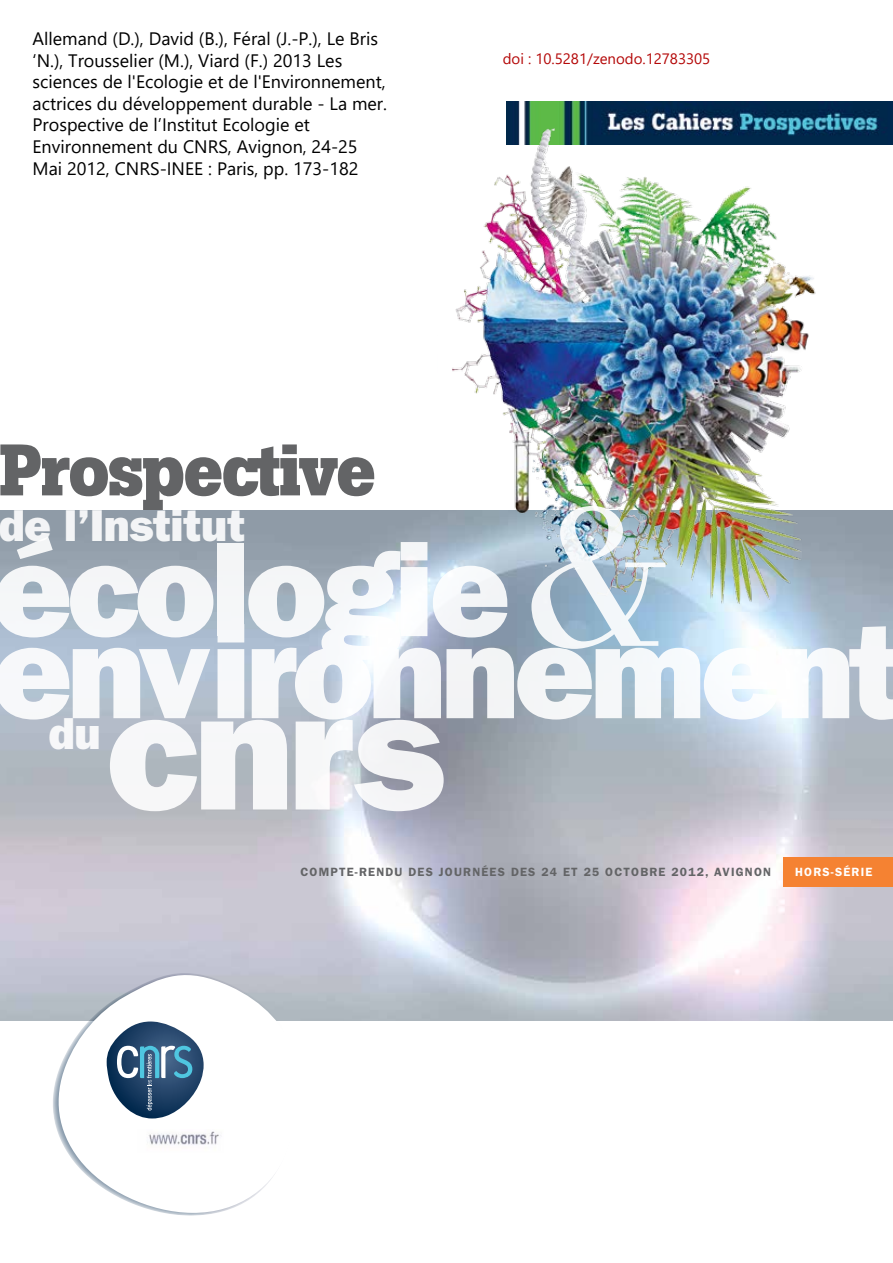
<style>
.page{position:relative;width:893px;height:1263px;background:#fff}
.page>*{position:absolute;margin:0;border:0;box-sizing:border-box;transform-origin:0 0}
.t1{font:204.75px "Bodoni";color:#fff}
.t2{font:800 172.05px "Franklin Gothic";color:#fff}
.t3{font:800 135.15px "Franklin Gothic";letter-spacing:-.04em;color:#fff}
.t4{font:700 72px "Boton";letter-spacing:-.03em;color:#636466}
.t5{font:800 45px "Franklin Gothic";color:#fff}
.t6{font:800 44.85px "Franklin Gothic";letter-spacing:-.01em;color:#fff}
.t7{font:18px/21.6px "Segoe UI";color:#000}
.t8{font:15px "Segoe UI";color:#b40808}
.t9{font:600 12px "Franklin Gothic";letter-spacing:.1em;color:#636466}
.t10{font:600 12px "Franklin Gothic";letter-spacing:.1em;color:#fff}
</style>
<div class="page">
<img style="left:0;top:510px;width:893px;height:510px">
<img style="left:507px;top:101px;width:386px;height:44px">
<div style="left:783px;top:857px;width:110px;height:29px;background:#f58232"></div>
<svg style="left:53px;top:973px;width:242px;height:240px"></svg>
<svg style="left:107px;top:1021px;width:97px;height:97px"></svg>
<img style="left:138px;top:1129px;width:86px;height:23px">
<img style="left:438px;top:112px;width:397px;height:504px">
<p class="t7" style="left:33px;top:27px;width:356px">Allemand (D.), David (B.), Féral (J.-P.), Le Bris ‘N.), Trousselier (M.), Viard (F.) 2013 Les sciences de l'Ecologie et de l'Environnement, actrices du développement durable - La mer.<br>Prospective de l’Institut Ecologie et Environnement du CNRS, Avignon, 24-25<br>Mai 2012, CNRS-INEE : Paris, pp. 173-182</p>
<p class="t8" style="left:503px;top:48px;width:209px">doi : 10.5281/zenodo.12783305</p>
<p class="t4" style="left:-1px;top:428px;width:379px">Prospective</p>
<h1 class="t1" style="left:524px;top:464px;width:149px">&amp;</h1>
<h3 class="t6" style="left:-1px;top:499px;width:248px">de l’Institut</h3>
<h3 class="t3" style="left:-9px;top:510px;width:521px">écologie</h3>
<h3 class="t3" style="left:-9px;top:592px;width:913px">environnement</h3>
<h2 class="t2" style="left:106px;top:649px;width:340px">cnrs</h2>
<h3 class="t5" style="left:48px;top:707px;width:55px">du</h3>
<p class="t9" style="left:300px;top:865px;width:472px">COMPTE-RENDU DES JOURNÉES DES 24 ET 25 OCTOBRE 2012, AVIGNON</p>
<p class="t10" style="left:795px;top:865px;width:79px">HORS-SÉRIE</p>
</div>
